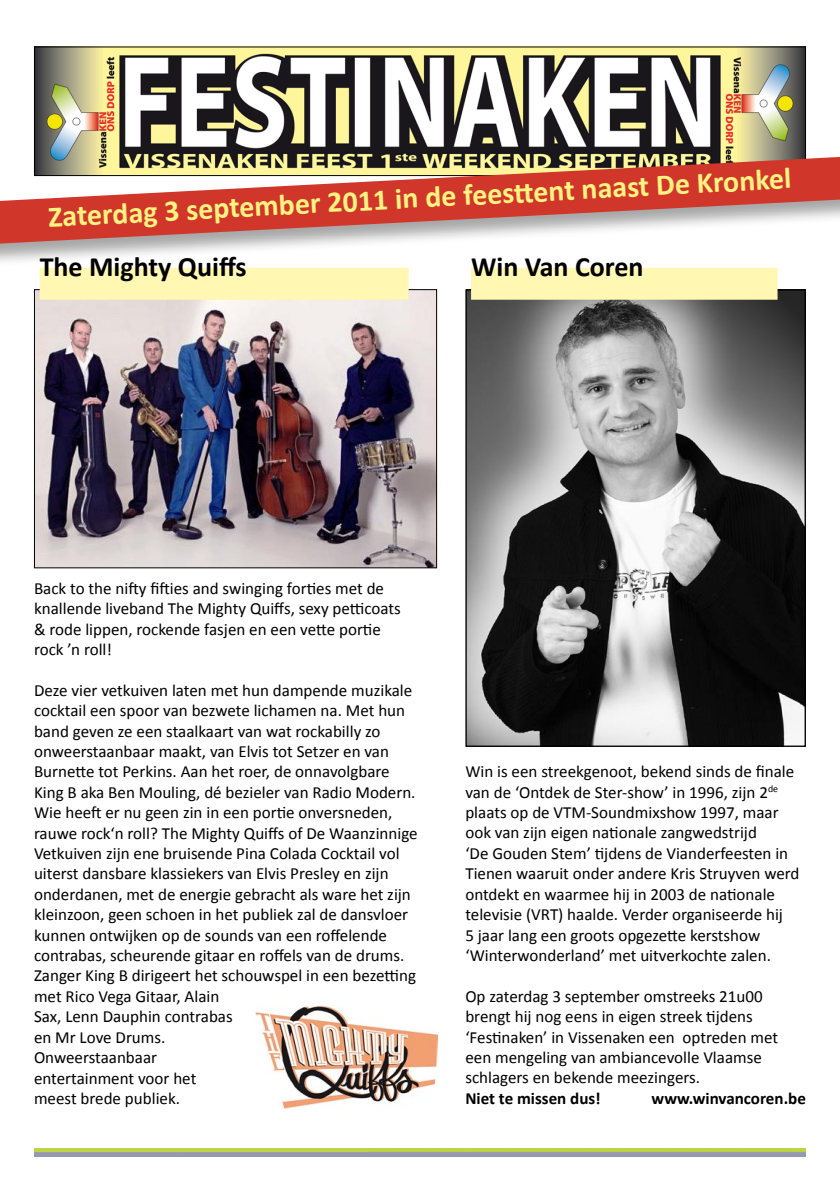
<style>
.page{position:relative;width:840px;height:1191px;background:#fff}
.page>*{position:absolute;margin:0;border:0;box-sizing:border-box;transform-origin:0 0}
.t1{font:700 30px "Calibri";color:#fff381}
.t2{font:700 28px "Calibri";color:#000}
.t3{font:17px/20.4px "Calibri";color:#000}
.t4{font:700 17px "Calibri";color:#000}
</style>
<div class="page">
<img style="left:36px;top:49px;width:767px;height:105px">
<img style="left:34px;top:1148px;width:771px;height:9px">
<img style="left:467px;top:291px;width:336px;height:454px">
<img style="left:255px;top:1005px;width:182px;height:103px">
<img style="left:36px;top:291px;width:399px;height:275px">
<div style="left:40px;top:268px;width:368px;height:32px;background:#fff7b2"></div>
<div style="left:471px;top:268px;width:306px;height:32px;background:#fff7b2"></div>
<div style="left:0;top:154px;width:839px;height:123px;background:#000;opacity:.35"></div>
<svg style="left:0;top:157px;width:839px;height:86px;fill:#d1362a"></svg>
<h1 class="t1" style="left:47px;top:198px;width:745px;rotate:-3deg">Zaterdag 3 september 2011 in de feestt ent naast De Kronkel</h1>
<h2 class="t2" style="left:40px;top:249px;width:208px">The Mighty Quiffs</h2>
<h2 class="t2" style="left:471px;top:249px;width:174px">Win Van Coren</h2>
<p class="t3" style="left:34px;top:577px;width:368px">Back to the nifty fifties and swinging forties met de knallende liveband The Mighty Quiffs, sexy petticoats &amp; rode lippen, rockende fasjen en een vette portie rock ’n roll!</p>
<p class="t3" style="left:34px;top:679px;width:385px">Deze vier vetkuiven laten met hun dampende muzikale cocktail een spoor van bezwete lichamen na. Met hun band geven ze een staalkaart van wat rockabilly zo onweerstaanbaar maakt, van Elvis tot Setzer en van Burnette tot Perkins. Aan het roer, de onnavolgbare King B aka Ben Mouling, dé bezieler van Radio Modern.<br>Wie heeft er nu geen zin in een portie onversneden, rauwe rock‘n roll? The Mighty Quiffs of De Waanzinnige Vetkuiven zijn ene bruisende Pina Colada Cocktail vol uiterst dansbare klassiekers van Elvis Presley en zijn onderdanen, met de energie gebracht als ware het zijn kleinzoon, geen schoen in het publiek zal de dansvloer kunnen ontwijken op de sounds van een roffelende contrabas, scheurende gitaar en roffels van de drums.<br>Zanger King B dirigeert het schouwspel in een bezetting met Rico Vega Gitaar, Alain<br>Sax, Lenn Dauphin contrabas<br>en Mr Love Drums.<br>Onweerstaanbaar<br>entertainment voor het<br>meest brede publiek.</p>
<p class="t3" style="left:465px;top:760px;width:335px">Win is een streekgenoot, bekend sinds de finale van de ‘Ontdek de Ster-show’ in 1996, zijn 2<sup>de </sup>plaats op de VTM-Soundmixshow 1997, maar ook van zijn eigen nationale zangwedstrijd<br>‘De Gouden Stem’ tijdens de Vianderfeesten in Tienen waaruit onder andere Kris Struyven werd ontdekt en waarmee hij in 2003 de nationale televisie (VRT) haalde. Verder organiseerde hij<br>5 jaar lang een groots opgezette kerstshow ‘Winterwonderland’ met uitverkochte zalen.</p>
<p class="t3" style="left:465px;top:985px;width:314px">Op zaterdag 3 september omstreeks 21u00 brengt hij nog eens in eigen streek tijdens ‘Festinaken’ in Vissenaken een optreden met een mengeling van ambiancevolle Vlaamse schlagers en bekende meezingers.</p>
<p class="t4" style="left:465px;top:1087px;width:137px">Niet te missen dus!</p>
<p class="t4" style="left:651px;top:1087px;width:156px">www.winvancoren.be</p>
</div>
